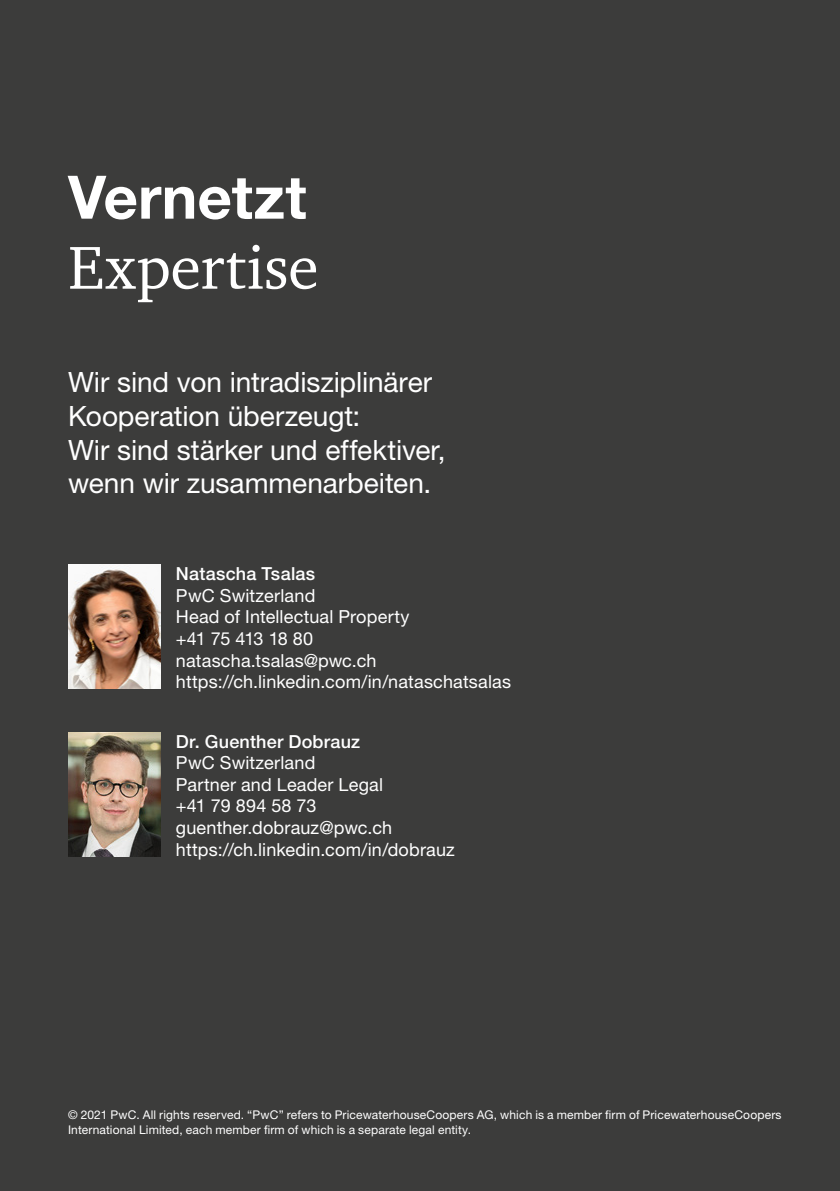
<style>
.page{position:relative;width:840px;height:1191px;background:#fff}
.page>*{position:absolute;margin:0;border:0;box-sizing:border-box;transform-origin:0 0}
.t1{font:62px "ITC Charter Com";letter-spacing:.005em;color:#fff}
.t2{font:700 60px "Helvetica Neue LT Std";letter-spacing:.005em;color:#fff}
.t3{font:28px/33.6px "Helvetica Neue LT Std";letter-spacing:-.005em;color:#fff}
.t4{font:18px/21.6px "Helvetica Neue LT Std";letter-spacing:.01em;color:#fff}
.t5{font:500 18px "Helvetica Neue LT Std";letter-spacing:.015em;color:#fff}
.t6{font:12px/15px "Helvetica Neue LT Std";letter-spacing:.01em;color:#fff}
</style>
<div class="page">
<div style="left:0;top:0;width:839px;height:1191px;background:#3c3c3b"></div>
<img style="left:68px;top:565px;width:92px;height:123px">
<img style="left:68px;top:732px;width:92px;height:124px">
<h2 class="t2" style="left:68px;top:160px;width:240px">Vernetzt</h2>
<h1 class="t1" style="left:68px;top:229px;width:252px">Expertise</h1>
<h3 class="t3" style="left:68px;top:365px;width:379px">Wir sind von intradisziplinärer<br>Kooperation überzeugt:<br>Wir sind stärker und effektiver, wenn wir zusammenarbeiten.</h3>
<p class="t5" style="left:176px;top:563px;width:141px">Natascha Tsalas</p>
<p class="t4" style="left:176px;top:584px;width:336px">PwC Switzerland<br>Head of Intellectual Property<br>+41 75 413 18 80 natascha.tsalas@pwc.ch https://ch.linkedin.com/in/nataschatsalas</p>
<p class="t5" style="left:176px;top:730px;width:186px">Dr. Guenther Dobrauz</p>
<p class="t4" style="left:176px;top:751px;width:280px">PwC Switzerland<br>Partner and Leader Legal<br>+41 79 894 58 73 guenther.dobrauz@pwc.ch https://ch.linkedin.com/in/dobrauz</p>
<p class="t6" style="left:68px;top:1107px;width:714px">© 2021 PwC. All rights reserved. “PwC” refers to PricewaterhouseCoopers AG, which is a member firm of PricewaterhouseCoopers<br>International Limited, each member firm of which is a separate legal entity.</p>
</div>
